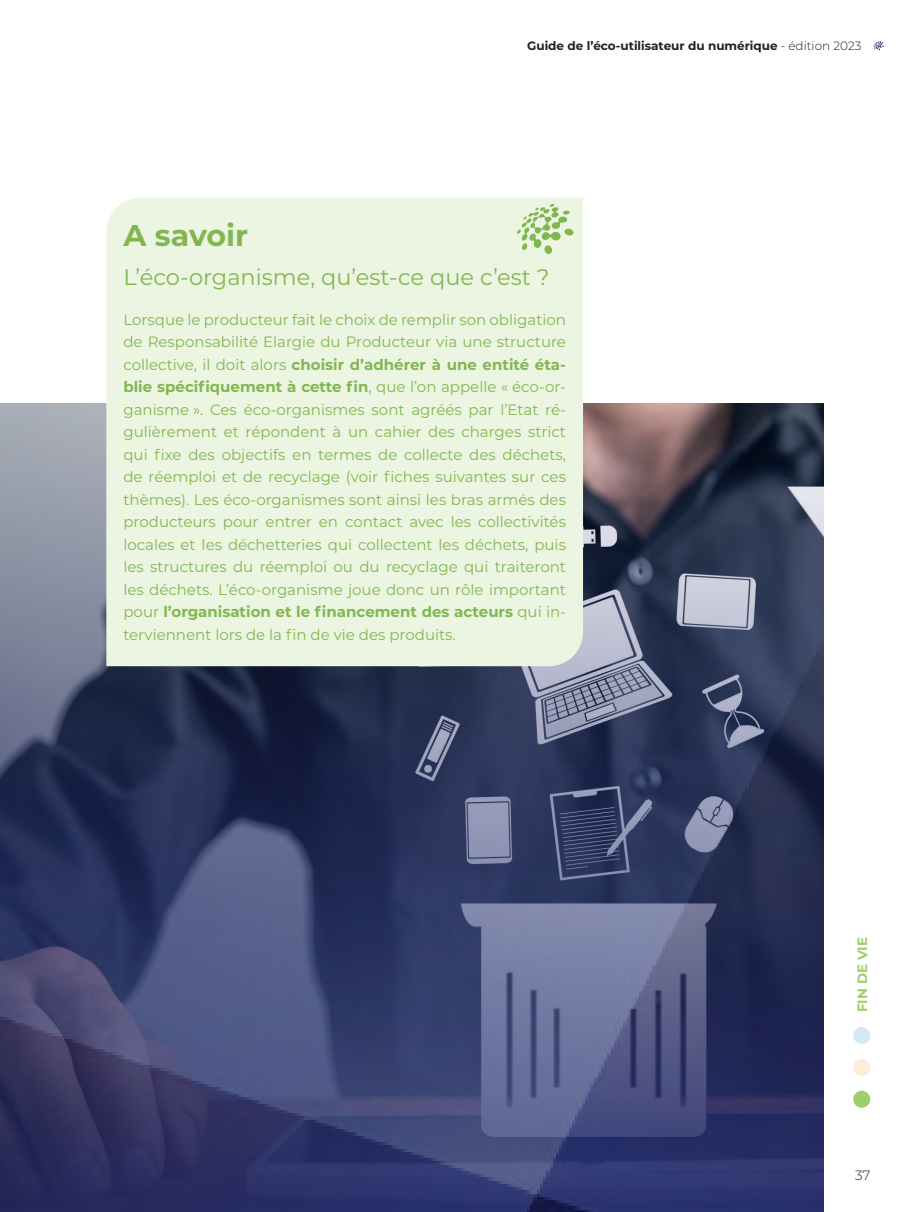
<style>
.page{position:relative;width:915px;height:1212px;background:#fff}
.page>*{position:absolute;margin:0;border:0;box-sizing:border-box;transform-origin:0 0}
.t1{font:700 30px "Montserrat";color:#81b751}
.t2{font:22.5px "Montserrat";color:#81b751}
.t3{font:15px/22.5px "Montserrat";color:#81b751;text-align:justify}
.t4{font:700 13.5px "Montserrat";color:#a0cf69}
.t5{font:300 13.5px "Montserrat";color:#231f20}
.t6{font:700 12px "Montserrat";color:#231f20}
.s1{font-weight:300}
.s2{font-weight:700}
</style>
<div class="page">
<svg style="left:852px;top:1027px;width:18px;height:17px"></svg>
<svg style="left:852px;top:1059px;width:18px;height:17px"></svg>
<div style="left:852px;top:1091px;width:18px;height:17px;background:#a0cf69;border-radius:50%"></div>
<svg style="left:873px;top:41px;width:10px;height:9px"></svg>
<img style="left:0;top:403px;width:823px;height:809px">
<div style="left:106px;top:197px;width:477px;height:469px;background:#ecf5e1"></div>
<svg style="left:516px;top:204px;width:58px;height:50px"></svg>
<svg style="left:0;top:837px;width:1px;height:225px"></svg>
<p class="t6" style="left:527px;top:37px;width:336px">Guide de l’éco-utilisateur du numérique <span class="s1">- édition 2023</span></p>
<h1 class="t1" style="left:123px;top:214px;width:126px">A savoir</h1>
<h2 class="t2" style="left:123px;top:261px;width:427px">L’éco-organisme, qu’est-ce que c’est ?</h2>
<p class="t3" style="left:123px;top:308px;width:444px">Lorsque le producteur fait le choix de remplir son obligation de Responsabilité Elargie du Producteur via une structure collective, il doit alors <span class="s2">choisir d’adhérer à une entité éta&shy;blie spécifiquement à cette fin</span>, que l’on appelle « éco-or&shy;ganisme ». Ces éco-organismes sont agréés par l’Etat ré&shy;gulièrement et répondent à un cahier des charges strict qui fixe des objectifs en termes de collecte des déchets, de réemploi et de recyclage (voir fiches suivantes sur ces thèmes). Les éco-organismes sont ainsi les bras armés des producteurs pour entrer en contact avec les collectivités locales et les déchetteries qui collectent les déchets, puis les structures du réemploi ou du recyclage qui traiteront les déchets. L’éco-organisme joue donc un rôle important pour <span class="s2">l’organisation et le financement des acteurs</span> qui in&shy;terviennent lors de la fin de vie des produits.</p>
<p class="t4" style="left:852px;top:1012px;width:77px;rotate:-90deg">FIN DE VIE</p>
<p class="t5" style="left:854px;top:1165px;width:17px">37</p>
</div>
